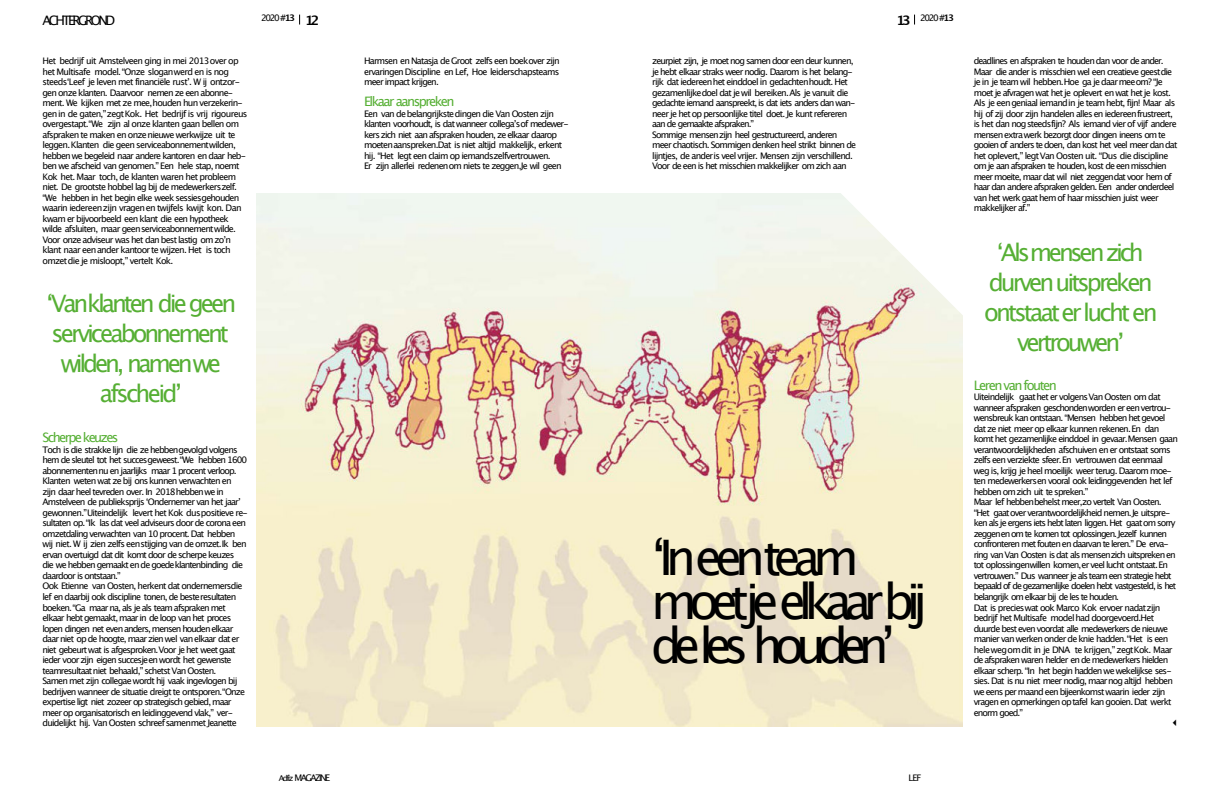
<style>
.page{position:relative;width:1220px;height:795px;background:#fff}
.page>*{position:absolute;margin:0;border:0;box-sizing:border-box;transform-origin:0 0}
.t1{font:49px/44px "Lucida Grande";letter-spacing:-.165em;color:#000}
.t2{font:24px/30px "Lucida Grande";letter-spacing:-.13em;color:#56af34;text-align:center}
.t3{font:13px "Lucida Grande";letter-spacing:-.12em;color:#56af34}
.t4{font:13px "Lucida Grande";letter-spacing:-.195em;color:#000}
.t5{font:700 13px "Lucida Grande";color:#000}
.t6{font:9.1px "Lucida Grande";letter-spacing:-.175em;color:#000}
.t7{font:9px/10.5px "Lucida Grande";letter-spacing:-.095em;color:#000}
.s1{font-weight:700}
.s2{font-size:8px}
</style>
<div class="page">
<img style="left:257px;top:193px;width:705px;height:532px">
<svg style="left:838px;top:193px;width:125px;height:123px"></svg>
<h3 class="t4" style="left:43px;top:14px;width:74px">ACHTERGROND</h3>
<p class="t7" style="left:261px;top:14px;width:35px">2020 <span class="s1">#13</span></p>
<p class="t7" style="left:920px;top:14px;width:35px">2020 <span class="s1">#13</span></p>
<h3 class="t5" style="left:305px;top:14px;width:16px">12</h3>
<h3 class="t5" style="left:896px;top:14px;width:16px">13</h3>
<p class="t7" style="left:43px;top:56px;width:206px">Het bedrijf uit Amstelveen ging in mei 2013over op het Multisafe model.“Onze sloganwerd en is nog steedsʻLeef je leven met financiële rustʼ. W ij ontzor&shy;gen onze klanten. Daarvoor nemen ze een abonne&shy;ment. We kijken met ze mee,houden hun verzekerin&shy;gen in de gaten,”zegtKok. Het bedrijf is vrij rigoureus overgestapt.“We zijn al onze klanten gaan bellen om afspraken te maken en onze nieuwe werkwijze uit te leggen. Klanten die geen serviceabonnementwilden, hebben we begeleid naar andere kantoren en daar heb&shy;ben we afscheid van genomen.” Een hele stap, noemt Kok het. Maar toch, de klanten waren het probleem niet. De grootste hobbel lag bij de medewerkerszelf. “We hebben in het begin elke week sessiesgehouden waarin iedereenzijn vragenen twijfels kwijt kon. Dan kwam er bijvoorbeeld een klant die een hypotheek wilde afsluiten, maar geenserviceabonnementwilde.<br>Voor onze adviseur was het dan best lastig om zoʼn klant naar eenander kantoor te wijzen. Het is toch omzetdie je misloopt,” vertelt Kok.</p>
<h2 class="t2" style="left:46px;top:290px;width:191px">ʻVanklanten die geen serviceabonnement wilden, namenwe afscheidʼ</h2>
<h3 class="t3" style="left:43px;top:432px;width:77px">Scherpe keuzes</h3>
<p class="t7" style="left:43px;top:445px;width:207px">Toch is die strakke lijn die ze hebbengevolgd volgens hem de sleutel tot het succesgeweest.“We hebben 1600 abonnementennu en jaarlijks maar 1 procent verloop.<br>Klanten weten wat ze bij ons kunnen verwachten en<br>zijn daar heel tevreden over. In 2018hebben we in Amstelveen de publieksprijs ʻOndernemer van het jaarʼ gewonnen.”Uiteindelijk levert het Kok duspositieve re&shy;sultaten op. “Ik las dat veel adviseurs door de corona een omzetdaling verwachten van 10 procent. Dat hebben wij niet. W ij zien zelfs eenstijging van de omzet.Ik ben ervan overtuigd dat dit komt door de scherpe keuzes die we hebben gemaakt en de goedeklantenbinding die daardoor is ontstaan.”<br>Ook Etienne van Oosten, herkent dat ondernemersdie lef en daarbij ook discipline tonen, de besteresultaten boeken.“Ga maar na, als je als team afspraken met elkaar hebt gemaakt, maar in de loop van het proces lopen dingen net even anders, mensen houden elkaar daar niet op de hoogte, maar zien wel van elkaar dat er niet gebeurt wat is afgesproken.Voor je het weet gaat ieder voor zijn eigen succesjeen wordt het gewenste teamresultaat niet behaald,” schetst Van Oosten.<br>Samen met zijn collegae wordt hij vaak ingevlogen bij bedrijven wanneer de situatie dreigt te ontsporen.“Onze expertise ligt niet zozeer op strategisch gebied, maar meer op organisatorisch en leidinggevend vlak,” ver&shy;duidelijkt hij. Van Oosten schreefsamenmet Jeanette</p>
<p class="t7" style="left:364px;top:56px;width:197px;text-align:justify">Harmsen en Natasja de Groot zelfs een boekover zijn ervaringen Discipline en Lef, Hoe leiderschapsteams meer impact krijgen.</p>
<h3 class="t3" style="left:364px;top:96px;width:92px">Elkaar aanspreken</h3>
<p class="t7" style="left:364px;top:109px;width:206px">Een van de belangrijkste dingen die Van Oosten zijn klanten voorhoudt, is dat wanneer collegaʼsof medewer&shy;kers zich niet aan afspraken houden, ze elkaar daarop moetenaanspreken.Dat is niet altijd makkelijk, erkent hij. “Het legt een claim op iemandszelfvertrouwen.<br>Er zijn allerlei redenenom niets te zeggen.Je wil geen</p>
<p class="t7" style="left:652px;top:56px;width:205px">zeurpiet zijn, je moet nog samen door een deur kunnen, je hebt elkaar straks weer nodig. Daarom is het belang&shy;rijk dat iedereenhet einddoel in gedachtenhoudt. Het gezamenlijkedoel dat je wil bereiken.Als je vanuit die gedachte iemand aanspreekt, is dat iets anders dan wan&shy;neer je het op persoonlijke titel doet. Je kunt refereren aan de gemaakte afspraken.”<br>Sommige mensenzijn heel gestructureerd, anderen meer chaotisch. Sommigen denken heel strikt binnen de lijntjes, de anderis veel vrijer. Mensen zijn verschillend.<br>Voor de een is het misschien makkelijker om zich aan</p>
<p class="t7" style="left:973px;top:56px;width:205px">deadlines en afspraken te houden dan voor de ander.<br>Maar die ander is misschien wel een creatieve geestdie je in je team wil hebben.Hoe ga je daar meeom? “Je moet je afvragen wat het je oplevert en wat het je kost.<br>Als je een geniaal iemandin je team hebt, fijn! Maar als hij of zij door zijn handelen alles en iedereenfrustreert, is het dan nogsteedsfijn? Als iemand vier of vijf andere mensen extra werk bezorgt door dingen ineens om te gooien of anders te doen, dan kost het veel meer dan dat het oplevert,” legtVan Oosten uit. “Dus die discipline om je aan afspraken te houden, kost de een misschien meer moeite, maar dat wil niet zeggendat voor hem of haar dan andere afspraken gelden. Een ander onderdeel van het werk gaat hem of haar misschien juist weer makkelijker af.”</p>
<h1 class="t1" style="left:651px;top:539px;width:278px">ʻIneenteam moetje elkaar bij deles houdenʼ</h1>
<h2 class="t2" style="left:984px;top:239px;width:175px">ʻAlsmensen zich durven uitspreken ontstaat er lucht en vertrouwenʼ</h2>
<h3 class="t3" style="left:973px;top:379px;width:85px">Leren van fouten</h3>
<p class="t7" style="left:973px;top:392px;width:206px">Uiteindelijk gaat het er volgensVan Oosten om dat wanneer afspraken geschondenworden er een vertrou&shy;wensbreuk kan ontstaan. “Mensen hebben het gevoel dat ze niet meer op elkaar kunnen rekenen. En dan komt het gezamenlijke einddoel in gevaar.Mensen gaan verantwoordelijkheden afschuiven en er ontstaat soms zelfs een verziekte sfeer.En vertrouwen dat eenmaal weg is, krijg je heel moeilijk weer terug. Daarom moe&shy;ten medewerkersen vooral ook leidinggevenden het lef hebben om zich uit te spreken.”<br>Maar lef hebbenbehelst meer,zo vertelt Van Oosten. “Het gaatover verantwoordelijkheid nemen.Je uitspre&shy;ken als je ergens iets hebt laten liggen. Het gaat om sorry zeggenen om te komen tot oplossingen. Jezelf kunnen confronteren met fouten en daarvan te leren.” De erva&shy;ring van Van Oosten is dat als mensenzich uitspreken en tot oplossingenwillen komen,er veel lucht ontstaat.En vertrouwen.” Dus wanneer je als team een strategie hebt bepaald of de gezamenlijke doelen hebt vastgesteld, is het belangrijk om elkaar bij de les te houden.<br>Dat is precieswat ook Marco Kok ervoer nadatzijn bedrijf het Multisafe model had doorgevoerd.Het duurde best even voordat alle medewerkers de nieuwe manier van werken onder de knie hadden.“Het is een hele wegomdit in je DNA te krijgen,” zegtKok. Maar de afspraken waren helder en de medewerkers hielden elkaar scherp. “In het begin hadden we wekelijkse ses&shy;sies. Dat is nu niet meer nodig, maar nog altijd hebben we eens per maand een bijeenkomst waarin ieder zijn vragen en opmerkingen op tafel kan gooien. Dat werkt enorm goed.”</p>
<p class="t6" style="left:279px;top:773px;width:53px"><span class="s2">Adfiz</span> MAGAZINE</p>
<p class="t7" style="left:908px;top:772px;width:15px">LEF</p>
</div>
